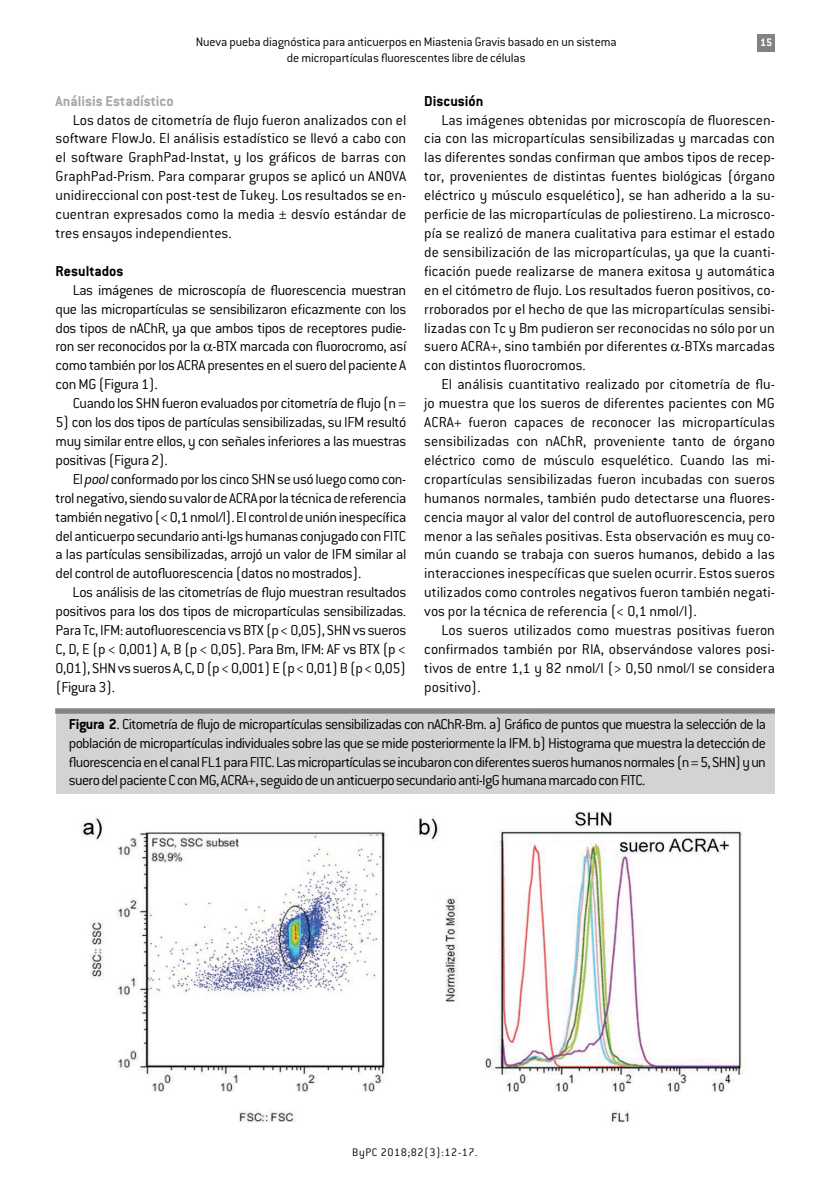
<style>
.page{position:relative;width:830px;height:1191px;background:#fff}
.page>*{position:absolute;margin:0;border:0;box-sizing:border-box;transform-origin:0 0}
.t1{font:300 15.75px/18.9px "Conduit ITC";color:#000;text-align:justify}
.t2{font:300 15.75px "Conduit ITC";letter-spacing:-.025em;color:#000}
.t3{font:700 15.75px "Conduit ITC";color:#a6a6a6}
.t4{font:700 15.75px "Conduit ITC";color:#000}
.t5{font:300 13.5px/16.2px "Conduit ITC";letter-spacing:-.01em;color:#000;text-align:center}
.t6{font:300 12px "Conduit ITC";letter-spacing:.05em;color:#000}
.t7{font:700 12px "Conduit ITC";color:#fff}
.s1{font-style:italic}
.s2{font-weight:700}
</style>
<div class="page">
<div style="left:757px;top:34px;width:17px;height:17px;background:#808285"></div>
<img style="left:81px;top:811px;width:665px;height:312px">
<div style="left:56px;top:714px;width:718px;height:80px;background:#d1d3d4"></div>
<div style="left:55px;top:708px;width:719px;height:6px;background:#808285"></div>
<p class="t5" style="left:196px;top:33px;width:422px">Nueva pueba diagnóstica para anticuerpos en Miastenia Gravis basado en un sistema de micropartículas fluorescentes libre de células</p>
<p class="t7" style="left:759px;top:35px;width:13px">15</p>
<p class="t3" style="left:56px;top:91px;width:119px">Análisis Estadístico</p>
<p class="t1" style="left:73px;top:110px;width:335px">Los datos de citometría de flujo fueron analizados con el</p>
<p class="t1" style="left:56px;top:129px;width:352px">software FlowJo. El análisis estadístico se llevó a cabo con</p>
<p class="t1" style="left:56px;top:147px;width:352px">el software GraphPad-Instat, y los gráficos de barras con</p>
<p class="t1" style="left:56px;top:166px;width:352px">GraphPad-Prism. Para comparar grupos se aplicó un ANOVA</p>
<p class="t1" style="left:56px;top:185px;width:352px">unidireccional con post-test de Tukey. Los resultados se en-</p>
<p class="t1" style="left:56px;top:204px;width:352px">cuentran expresados como la media ± desvío estándar de</p>
<p class="t1" style="left:56px;top:223px;width:177px">tres ensayos independientes.</p>
<p class="t4" style="left:56px;top:261px;width:69px">Resultados</p>
<p class="t2" style="left:73px;top:280px;width:335px">Las imágenes de microscopía de fluorescencia muestran</p>
<p class="t2" style="left:56px;top:299px;width:352px">que las micropartículas se sensibilizaron eficazmente con los</p>
<p class="t2" style="left:56px;top:318px;width:352px">dos tipos de nAChR, ya que ambos tipos de receptores pudie-</p>
<p class="t2" style="left:56px;top:337px;width:352px">ron ser reconocidos por la -BTX marcada con fluorocromo, así</p>
<p class="t2" style="left:56px;top:356px;width:352px">como también por los ACRA presentes en el suero del paciente A</p>
<p class="t2" style="left:56px;top:375px;width:104px">con MG (Figura 1).</p>
<p class="t2" style="left:73px;top:394px;width:335px">Cuando los SHN fueron evaluados por citometría de flujo (n =</p>
<p class="t2" style="left:56px;top:412px;width:352px">5) con los dos tipos de partículas sensibilizadas, su IFM resultó</p>
<p class="t2" style="left:56px;top:431px;width:352px">muy similar entre ellos, y con señales inferiores a las muestras</p>
<p class="t2" style="left:56px;top:450px;width:114px">positivas (Figura 2).</p>
<p class="t2" style="left:73px;top:469px;width:335px">El <span class="s1">pool</span> conformado por los cinco SHN se usó luego como con-</p>
<p class="t2" style="left:56px;top:488px;width:352px">trol negativo, siendo su valor de ACRA por la técnica de referencia</p>
<p class="t2" style="left:56px;top:507px;width:352px">también negativo (&lt; 0,1 nmol/l). El control de unión inespecífica</p>
<p class="t2" style="left:56px;top:526px;width:352px">del anticuerpo secundario anti-Igs humanas conjugado con FITC</p>
<p class="t2" style="left:56px;top:545px;width:352px">a las partículas sensibilizadas, arrojó un valor de IFM similar al</p>
<p class="t2" style="left:56px;top:564px;width:307px">del control de autofluorescencia (datos no mostrados).</p>
<p class="t2" style="left:73px;top:583px;width:335px">Los análisis de las citometrías de flujo muestran resultados</p>
<p class="t2" style="left:56px;top:601px;width:352px">positivos para los dos tipos de micropartículas sensibilizadas.</p>
<p class="t2" style="left:56px;top:620px;width:352px">Para Tc, IFM: autofluorescencia vs BTX (p &lt; 0,05), SHN vs sueros</p>
<p class="t2" style="left:56px;top:639px;width:352px">C, D, E (p &lt; 0,001) A, B (p &lt; 0,05). Para Bm, IFM: AF vs BTX (p &lt;</p>
<p class="t2" style="left:56px;top:658px;width:352px">0,01), SHN vs sueros A, C, D (p &lt; 0,001) E (p &lt; 0,01) B (p &lt; 0,05)</p>
<p class="t1" style="left:56px;top:677px;width:61px">(Figura 3).</p>
<p class="t4" style="left:424px;top:91px;width:61px">Discusión</p>
<p class="t1" style="left:441px;top:110px;width:335px">Las imágenes obtenidas por microscopía de fluorescen-</p>
<p class="t1" style="left:424px;top:129px;width:352px">cia con las micropartículas sensibilizadas y marcadas con</p>
<p class="t1" style="left:424px;top:147px;width:352px">las diferentes sondas confirman que ambos tipos de recep-</p>
<p class="t1" style="left:424px;top:166px;width:352px">tor, provenientes de distintas fuentes biológicas (órgano</p>
<p class="t1" style="left:424px;top:185px;width:352px">eléctrico y músculo esquelético), se han adherido a la su-</p>
<p class="t1" style="left:424px;top:204px;width:352px">perficie de las micropartículas de poliestireno. La microsco-</p>
<p class="t1" style="left:424px;top:223px;width:352px">pía se realizó de manera cualitativa para estimar el estado</p>
<p class="t1" style="left:424px;top:242px;width:352px">de sensibilización de las micropartículas, ya que la cuanti-</p>
<p class="t1" style="left:424px;top:261px;width:352px">ficación puede realizarse de manera exitosa y automática</p>
<p class="t1" style="left:424px;top:280px;width:352px">en el citómetro de flujo. Los resultados fueron positivos, co-</p>
<p class="t1" style="left:424px;top:299px;width:352px">rroborados por el hecho de que las micropartículas sensibi-</p>
<p class="t1" style="left:424px;top:318px;width:352px">lizadas con Tc y Bm pudieron ser reconocidas no sólo por un</p>
<p class="t1" style="left:424px;top:336px;width:352px">suero ACRA+, sino también por diferentes -BTXs marcadas</p>
<p class="t1" style="left:424px;top:355px;width:163px">con distintos fluorocromos.</p>
<p class="t1" style="left:441px;top:374px;width:335px">El análisis cuantitativo realizado por citometría de flu-</p>
<p class="t1" style="left:424px;top:393px;width:352px">jo muestra que los sueros de diferentes pacientes con MG</p>
<p class="t1" style="left:424px;top:412px;width:352px">ACRA+ fueron capaces de reconocer las micropartículas</p>
<p class="t1" style="left:424px;top:431px;width:352px">sensibilizadas con nAChR, proveniente tanto de órgano</p>
<p class="t1" style="left:424px;top:450px;width:352px">eléctrico como de músculo esquelético. Cuando las mi-</p>
<p class="t1" style="left:424px;top:469px;width:352px">cropartículas sensibilizadas fueron incubadas con sueros</p>
<p class="t1" style="left:424px;top:488px;width:352px">humanos normales, también pudo detectarse una fluores-</p>
<p class="t1" style="left:424px;top:507px;width:352px">cencia mayor al valor del control de autofluorescencia, pero</p>
<p class="t1" style="left:424px;top:525px;width:352px">menor a las señales positivas. Esta observación es muy co-</p>
<p class="t1" style="left:424px;top:544px;width:352px">mún cuando se trabaja con sueros humanos, debido a las</p>
<p class="t1" style="left:424px;top:563px;width:352px">interacciones inespecíficas que suelen ocurrir. Estos sueros</p>
<p class="t1" style="left:424px;top:582px;width:352px">utilizados como controles negativos fueron también negati-</p>
<p class="t1" style="left:424px;top:601px;width:274px">vos por la técnica de referencia (&lt; 0,1 nmol/l).</p>
<p class="t1" style="left:441px;top:620px;width:335px">Los sueros utilizados como muestras positivas fueron</p>
<p class="t1" style="left:424px;top:639px;width:352px">confirmados también por RIA, observándose valores posi-</p>
<p class="t1" style="left:424px;top:658px;width:352px">tivos de entre 1,1 y 82 nmol/l (&gt; 0,50 nmol/l se considera</p>
<p class="t1" style="left:424px;top:677px;width:58px">positivo).</p>
<p class="t1" style="left:69px;top:714px;width:698px"><span class="s2">Figura 2</span>. Citometría de flujo de micropartículas sensibilizadas con nAChR-Bm. a) Gráfico de puntos que muestra la selección de la población de micropartículas individuales sobre las que se mide posteriormente la IFM. b) Histograma que muestra la detección de fluorescencia en el canal FL1 para FITC. Las micropartículas se incubaron con diferentes sueros humanos normales (n = 5, SHN) y un suero del paciente C con MG, ACRA+, seguido de un anticuerpo secundario anti-IgG humana marcado con FITC.</p>
<p class="t6" style="left:352px;top:1145px;width:127px">ByPC 2018;82(3):12-17.</p>
</div>
